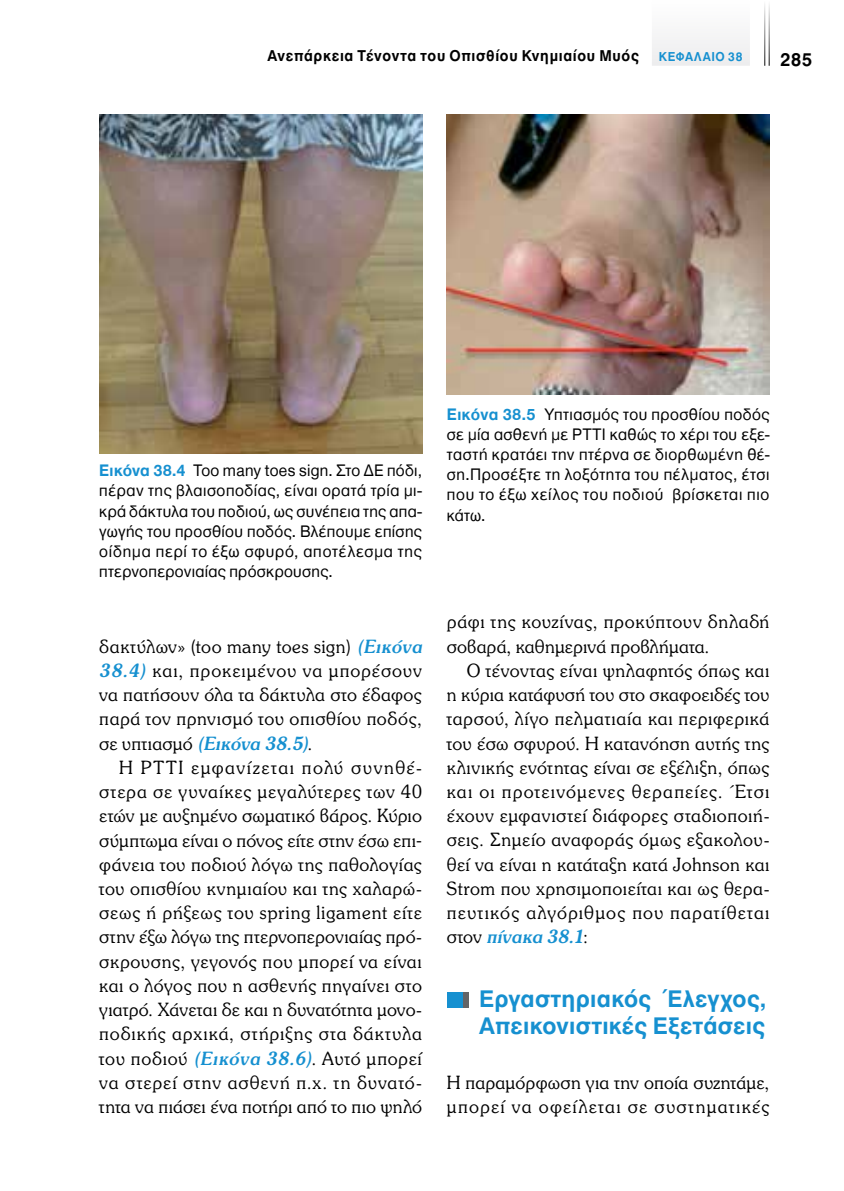
<style>
.page{position:relative;width:844px;height:1191px;background:#fff}
.page>*{position:absolute;margin:0;border:0;box-sizing:border-box;transform-origin:0 0}
.t1{font:22.75px/26.2px "UB Helvetica Bold";letter-spacing:.015em;color:#1690d0}
.t2{font:300 19.95px/24.2px "UB Souvenir";letter-spacing:.03em;color:#000}
.t3{font:18.38px "UB Helvetica Bold";color:#000;scale:.95 1}
.t4{font:17.15px/20.1px "Helvetica Neue Greek";letter-spacing:.04em;color:#000;text-align:justify;scale:.96 1}
.t5{font:14.88px "UB Helvetica Bold";letter-spacing:.05em;color:#000;scale:.95 1}
.t6{font:12.25px "UB Helvetica Bold";letter-spacing:.06em;color:#1690d0;scale:.95 1}
.s1{font-weight:700;color:#1690d0}
.s2{font-weight:400;font-style:italic;color:#1690d0}
</style>
<div class="page">
<div style="left:446px;top:992px;width:16px;height:15px;background:#1690d0"></div>
<div style="left:463px;top:992px;width:5px;height:15px;background:#636466"></div>
<img style="left:99px;top:114px;width:323px;height:339px">
<img style="left:446px;top:114px;width:323px;height:281px">
<div style="left:651px;top:0;width:98px;height:66px;background:#f5f5f6"></div>
<hr style="left:764px;top:0;width:1px;height:66px;background:#000">
<hr style="left:768px;top:0;width:1px;height:66px;background:#000">
<p class="t5" style="left:267px;top:46px;width:392px">Ανεπάρκεια Τένοντα του Οπισθίου Κνημιαίου Μυός</p>
<p class="t6" style="left:658px;top:49px;width:89px">ΚΕΦΑΛΑΙΟ 38</p>
<p class="t3" style="left:780px;top:48px;width:35px">285</p>
<p class="t4" style="left:99px;top:460px;width:337px"><span class="s1">Εικόνα 38.4</span> Too many toes sign. Στο ΔΕ πόδι, πέραν της βλαισοποδίας, είναι ορατά τρία μι&shy;κρά δάκτυλα του ποδιού, ως συνέπεια της απα&shy;γωγής του προσθίου ποδός. Βλέπουμε επίσης οίδημα περί το έξω σφυρό, αποτέλεσμα της πτερνοπερονιαίας πρόσκρουσης.</p>
<p class="t2" style="left:99px;top:633px;width:328px">δακτύλων» (too many toes sign) <span class="s2">(Εικόνα 38.4)</span> και, προκειμένου να μπορέσουν να πατήσουν όλα τα δάκτυλα στο έδαφος παρά τον πρηνισμό του οπισθίου ποδός, σ ε υ π τ ι α σ μ ό <span class="s2">(Εικόνα 38.5)</span>.</p>
<p class="t2" style="left:99px;top:755px;width:324px;text-align:justify;text-indent:20px">Η PTTI εμφανίζεται πολύ συνηθέ&shy;στερα σε γυναίκες μεγαλύτερες των 40 ετών με αυξημένο σωματικό βάρος. Κύριο σύμπτωμα είναι ο πόνος είτε στην έσω επι&shy;φάνεια του ποδιού λόγω της παθολογίας του οπισθίου κνημιαίου και της χαλαρώ&shy;σεως ή ρήξεως του spring ligament είτε στην έξω λόγω της πτερνοπερονιαίας πρό&shy;σκρουσης, γεγονός που μπορεί να είναι και ο λόγος που η ασθενής πηγαίνει στο γιατρό. Χάνεται δε και η δυνατότητα μονο&shy;ποδικής αρχικά, στήριξης στα δάκτυλα του ποδιού <span class="s2">(Εικόνα 38.6)</span>. Αυτό μπορεί να στερεί στην ασθενή π.χ. τη δυνατό&shy;τητα να πιάσει ένα ποτήρι από το πιο ψηλό</p>
<p class="t4" style="left:446px;top:404px;width:337px"><span class="s1">Εικόνα 38.5</span> Υπτιασμός του προσθίου ποδός σε μία ασθενή με PTTI καθώς το χέρι του εξε&shy;ταστή κρατάει την πτέρνα σε διορθωμένη θέ&shy;ση.Προσέξτε τη λοξότητα του πέλματος, έτσι που το έξω χείλος του ποδιού βρίσκεται πιο κάτω.</p>
<p class="t2" style="left:446px;top:609px;width:324px">ράφι της κουζίνας, προκύπτουν δηλαδή σοβαρά, καθημερινά προβλήματα.</p>
<p class="t2" style="left:446px;top:658px;width:324px;text-align:justify;text-indent:20px">Ο τένοντας είναι ψηλαφητός όπως και η κύρια κατάφυσή του στο σκαφοειδές του ταρσού, λίγο πελματιαία και περιφερικά του έσω σφυρού. Η κατανόηση αυτής της κλινικής ενότητας είναι σε εξέλιξη, όπως και οι προτεινόμενες θεραπείες. Έτσι έχουν εμφανιστεί διάφορες σταδιοποιή&shy;σεις. Σημείο αναφοράς όμως εξακολου&shy;θεί να είναι η κατάταξη κατά Johnson και Strom που χρησιμοποιείται και ως θερα&shy;πευτικός αλγόριθμος που παρατίθεται σ τ ον <span class="s2">πίνακα 38.1</span>:</p>
<p class="t1" style="left:479px;top:986px;width:288px">Εργαστηριακός Έλεγχος,<br>Απεικονιστικές Εξετάσεις</p>
<p class="t2" style="left:446px;top:1070px;width:324px">Η παραμόρφωση για την οποία συζητάμε, μπορεί να οφείλεται σε συστηματικές</p>
</div>
